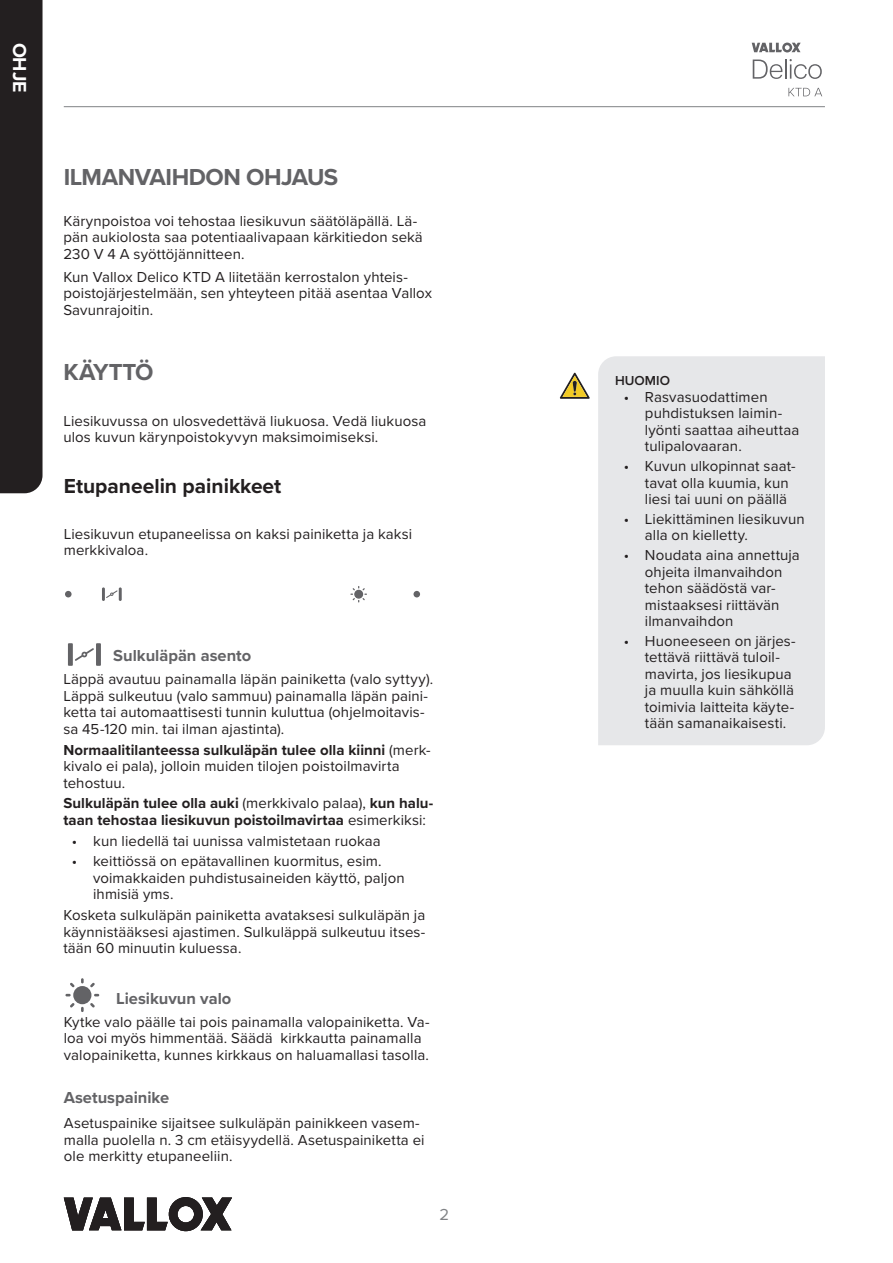
<style>
.page{position:relative;width:893px;height:1263px;background:#fff}
.page>*{position:absolute;margin:0;border:0;box-sizing:border-box;transform-origin:0 0}
.OTSIKKO_1{font:700 24px "Proxima Nova";letter-spacing:-.02em;color:#636366}
.OTSIKKO_2{font:700 21px "Proxima Nova";color:#231f20}
.t1{font:700 19.5px "Proxima Nova";color:#fff}
.OTSIKKO_3{font:700 16.5px "Proxima Nova";color:#636366}
.t2{font:16.5px "Proxima Nova";color:#808285}
.Leipäteksti{font:15px/16.5px "Proxima Nova";letter-spacing:.005em;color:#231f20}
.Leipäteksti-2{font:700 15px/16.5px "Proxima Nova";letter-spacing:.005em;color:#231f20}
.Varoitus-vihje-huomaa-_laatikossa{font:600 13.5px "Proxima Nova";color:#231f20}
.s1{font-weight:700}
.s2{font-weight:400}
</style>
<div class="page">
<hr style="left:64px;top:106px;width:761px;height:1px;background:#808285">
<div style="left:0;top:0;width:43px;height:493px;background:#231f20"></div>
<svg style="left:64px;top:1197px;width:168px;height:34px"></svg>
<svg style="left:752px;top:43px;width:49px;height:9px"></svg>
<svg style="left:753px;top:59px;width:69px;height:20px"></svg>
<svg style="left:788px;top:88px;width:34px;height:8px"></svg>
<svg style="left:65px;top:586px;width:355px;height:17px"></svg>
<hr style="left:102px;top:587px;width:3px;height:14px;background:#636366">
<hr style="left:119px;top:587px;width:3px;height:14px;background:#636366">
<div style="left:413px;top:591px;width:7px;height:6px;background:#636366;border-radius:50%"></div>
<div style="left:65px;top:591px;width:7px;height:6px;background:#636366;border-radius:50%"></div>
<svg style="left:75px;top:648px;width:19px;height:13px"></svg>
<div style="left:68px;top:643px;width:5px;height:23px;background:#636366"></div>
<div style="left:96px;top:643px;width:5px;height:23px;background:#636366"></div>
<svg style="left:65px;top:978px;width:35px;height:34px"></svg>
<div style="left:75px;top:987px;width:15px;height:16px;background:#636366;border-radius:50%"></div>
<div style="left:598px;top:356px;width:227px;height:389px;background:#e6e7e9"></div>
<svg style="left:560px;top:373px;width:30px;height:26px"></svg>
<p class="t1" style="left:34px;top:43px;width:52px;rotate:90deg">OHJE</p>
<p class="OTSIKKO_1" style="left:64px;top:159px;width:276px">ILMANVAIHDON OHJAUS</p>
<p class="Leipäteksti" style="left:63px;top:212px;width:361px">Kärynpoistoa voi tehostaa liesikuvun säätöläpällä. Lä&shy;pän aukiolosta saa potentiaalivapaan kärkitiedon sekä<br>230 V 4 A syöttöjännitteen.</p>
<p class="Leipäteksti" style="left:63px;top:268px;width:370px">Kun Vallox Delico KTD A liitetään kerrostalon yhteis&shy;poistojärjestelmään, sen yhteyteen pitää asentaa Vallox<br>Savunrajoitin.</p>
<p class="OTSIKKO_1" style="left:63px;top:354px;width:92px">KÄYTTÖ</p>
<p class="Leipäteksti" style="left:63px;top:412px;width:365px">Liesikuvussa on ulosvedettävä liukuosa. Vedä liukuosa ulos kuvun kärynpoistokyvyn maksimoimiseksi.</p>
<p class="OTSIKKO_2" style="left:64px;top:470px;width:219px">Etupaneelin painikkeet</p>
<p class="Leipäteksti" style="left:64px;top:525px;width:350px">Liesikuvun etupaneelissa on kaksi painiketta ja kaksi merkkivaloa.</p>
<p class="OTSIKKO_3" style="left:113px;top:644px;width:140px">Sulkuläpän asento</p>
<p class="Leipäteksti" style="left:63px;top:670px;width:371px">Läppä avautuu painamalla läpän painiketta (valo syttyy).<br>Läppä sulkeutuu (valo sammuu) painamalla läpän paini&shy;ketta tai automaattisesti tunnin kuluttua (ohjelmoitavis&shy;sa 45-120 min. tai ilman ajastinta).</p>
<p class="Leipäteksti" style="left:63px;top:741px;width:369px"><span class="s1">Normaalitilanteessa sulkuläpän tulee olla kiinni</span> (merk&shy;kivalo ei pala), jolloin muiden tilojen poistoilmavirta tehostuu.</p>
<p class="Leipäteksti-2" style="left:63px;top:795px;width:371px">Sulkuläpän tulee olla auki <span class="s2">(merkkivalo palaa),</span> kun halu&shy;taan tehostaa liesikuvun poistoilmavirtaa <span class="s2">esimerkiksi:</span></p>
<p class="Leipäteksti" style="left:72px;top:832px;width:310px">• kun liedellä tai uunissa valmistetaan ruokaa</p>
<p class="Leipäteksti" style="left:93px;top:852px;width:313px;text-indent:-21px">• keittiössä on epätavallinen kuormitus, esim. voimakkaiden puhdistusaineiden käyttö, paljon ihmisiä yms.</p>
<p class="Leipäteksti" style="left:63px;top:906px;width:363px;text-align:justify">Kosketa sulkuläpän painiketta avataksesi sulkuläpän ja käynnistääksesi ajastimen. Sulkuläppä sulkeutuu itses&shy;tään 60 minuutin kuluessa.</p>
<p class="OTSIKKO_3" style="left:116px;top:986px;width:117px">Liesikuvun valo</p>
<p class="Leipäteksti" style="left:64px;top:1013px;width:367px">Kytke valo päälle tai pois painamalla valopainiketta. Va&shy;loa voi myös himmentää. Säädä kirkkautta painamalla valopainiketta, kunnes kirkkaus on haluamallasi tasolla.</p>
<p class="OTSIKKO_3" style="left:64px;top:1085px;width:107px">Asetuspainike</p>
<p class="Leipäteksti" style="left:64px;top:1114px;width:362px">Asetuspainike sijaitsee sulkuläpän painikkeen vasem&shy;malla puolella n. 3 cm etäisyydellä. Asetuspainiketta ei ole merkitty etupaneeliin.</p>
<p class="t2" style="left:439px;top:1202px;width:11px">2</p>
<p class="Varoitus-vihje-huomaa-_laatikossa" style="left:615px;top:371px;width:56px">HUOMIO</p>
<p class="Leipäteksti" style="left:645px;top:388px;width:156px;text-indent:-21px">• Rasvasuodattimen puhdistuksen laimin&shy;lyönti saattaa aiheuttaa tulipalovaaran.</p>
<p class="Leipäteksti" style="left:645px;top:457px;width:152px;text-indent:-21px">• Kuvun ulkopinnat saat&shy;tavat olla kuumia, kun liesi tai uuni on päällä</p>
<p class="Leipäteksti" style="left:645px;top:510px;width:161px;text-indent:-21px">• Liekittäminen liesikuvun alla on kielletty.</p>
<p class="Leipäteksti" style="left:645px;top:546px;width:156px;text-indent:-21px">• Noudata aina annettuja ohjeita ilmanvaihdon tehon säädöstä var&shy;mistaaksesi riittävän ilmanvaihdon</p>
<p class="Leipäteksti" style="left:645px;top:632px;width:152px;text-indent:-21px">• Huoneeseen on järjes&shy;tettävä riittävä tuloil&shy;mavirta, jos liesikupua ja muulla kuin sähköllä toimivia laitteita käyte&shy;tään samanaikaisesti.</p>
</div>
